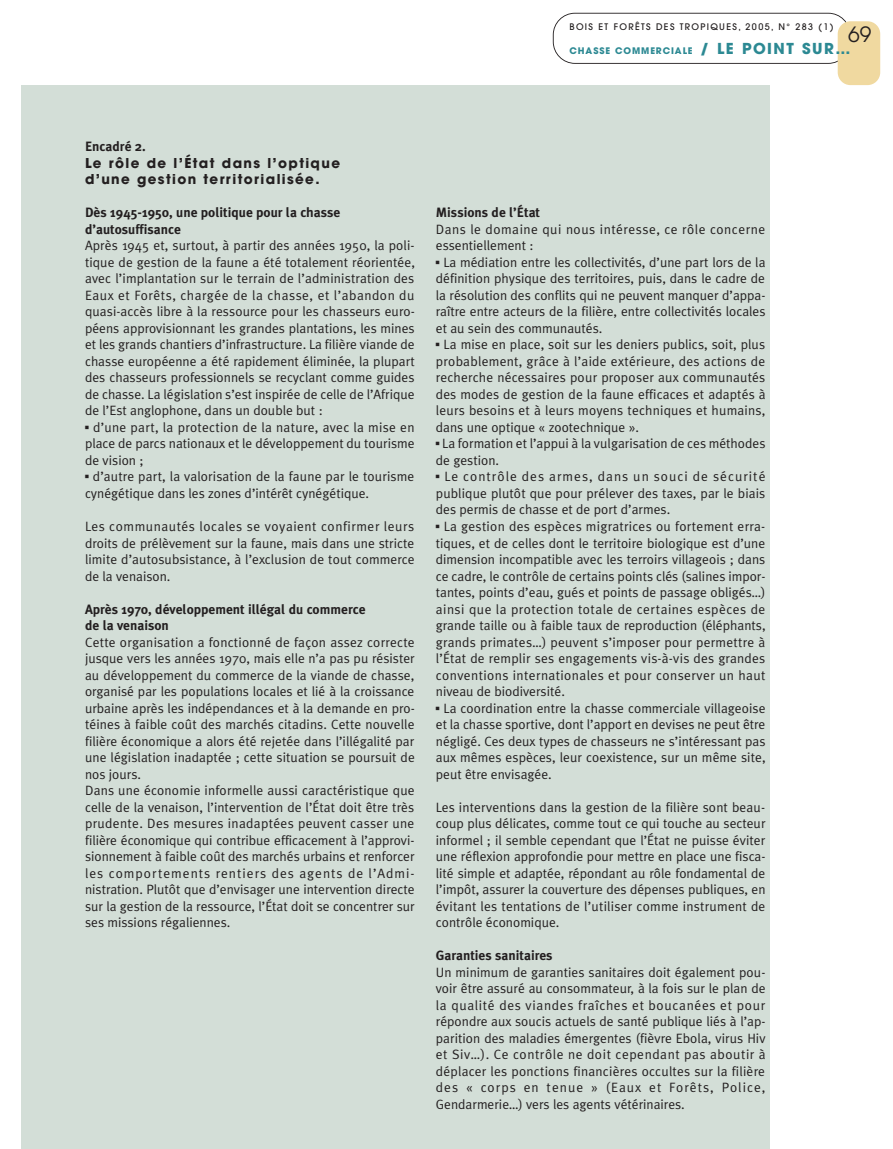
<style>
.page{position:relative;width:893px;height:1149px;background:#fff}
.page>*{position:absolute;margin:0;border:0;box-sizing:border-box;transform-origin:0 0}
.t1{font:21px "Avant Garde";color:#231f20}
.t2{font:13.5px/16.5px "Meta Plus Normal";color:#231f20;text-align:justify}
.t3{font:700 13.5px/16.5px "Meta Plus";color:#231f20}
.t4{font:13.5px/16.5px "Meta Plus Normal";letter-spacing:.035em;color:#231f20}
.t5{font:700 13.5px/16.5px "Avant Garde";letter-spacing:.1em;color:#231f20}
.t6{font:500 9px "Avant Garde";letter-spacing:.15em;color:#231f20}
.t7{font:700 9px "Avant Garde";letter-spacing:.1em;color:#2c8993}
.s1{font-size:15px}
.s2{font-family:"Universal Newswith Comm Pi"}
</style>
<div class="page">
<svg style="left:553px;top:13px;width:294px;height:51px"></svg>
<div style="left:838px;top:21px;width:42px;height:64px;background:#f0d9a0;border-radius:13px"></div>
<div style="left:21px;top:85px;width:749px;height:1063px;background:#d3ded7"></div>
<p class="t6" style="left:569px;top:23px;width:266px">BOIS ET FORÊTS DES TROPIQUES, 2005, N° 283 (1)</p>
<h1 class="t1" style="left:848px;top:26px;width:25px">69</h1>
<p class="t7" style="left:570px;top:47px;width:282px">CHASSE COMMERCIALE <span class="s1">/ LE POINT SUR…</span></p>
<p class="t3" style="left:85px;top:138px;width:62px">Encadré 2.</p>
<p class="t5" style="left:85px;top:156px;width:256px">Le rôle de l’État dans l’optique d’une gestion territorialisée.</p>
<p class="t3" style="left:85px;top:204px;width:257px">Dès 1945-1950, une politique pour la chasse d’autosuffisance</p>
<p class="t2" style="left:85px;top:237px;width:331px">Après 1945 et, surtout, à partir des années 1950, la poli&shy;tique de gestion de la faune a été totalement réorientée, avec l’implantation sur le terrain de l’administration des Eaux et Forêts, chargée de la chasse, et l’abandon du quasi-accès libre à la ressource pour les chasseurs euro&shy;péens approvisionnant les grandes plantations, les mines et les grands chantiers d’infrastructure. La filière viande de chasse européenne a été rapidement éliminée, la plupart des chasseurs professionnels se recyclant comme guides de chasse. La législation s’est inspirée de celle de l’Afrique de l’Est anglophone, dans un double but :</p>
<p class="t2" style="left:85px;top:419px;width:331px"><span class="s2">▪</span> d’une part, la protection de la nature, avec la mise en place de parcs nationaux et le développement du tourisme de vision ;</p>
<p class="t2" style="left:85px;top:468px;width:331px"><span class="s2">▪</span> d’autre part, la valorisation de la faune par le tourisme cynégétique dans les zones d’intérêt cynégétique.</p>
<p class="t2" style="left:85px;top:518px;width:331px">Les communautés locales se voyaient confirmer leurs droits de prélèvement sur la faune, mais dans une stricte limite d’autosubsistance, à l’exclusion de tout commerce de la venaison.</p>
<p class="t3" style="left:85px;top:600px;width:282px">Après 1970, développement illégal du commerce de la venaison</p>
<p class="t2" style="left:85px;top:633px;width:331px;text-align:left">Cette organisation a fonctionné de façon assez correcte jusque vers les années 1970, mais elle n’a pas pu résister au développement du commerce de la viande de chasse, organisé par les populations locales et lié à la croissance urbaine après les indépendances et à la demande en pro&shy;téines à faible coût des marchés citadins. Cette nouvelle filière économique a alors été rejetée dans l’illégalité par une législation inadaptée ; cette situation se poursuit de nos jours.<br>Dans une économie informelle aussi caractéristique que celle de la venaison, l’intervention de l’État doit être très prudente. Des mesures inadaptées peuvent casser une filière économique qui contribue efficacement à l’approvi&shy;sionnement à faible coût des marchés urbains et renforcer les comportements rentiers des agents de l’Admi&shy;nistration. Plutôt que d’envisager une intervention directe sur la gestion de la ressource, l’État doit se concentrer sur ses missions régaliennes.</p>
<p class="t3" style="left:436px;top:204px;width:106px">Missions de l’État</p>
<p class="t4" style="left:436px;top:221px;width:331px">Dans le domaine qui nous intéresse, ce rôle concerne essentiellement :</p>
<p class="t2" style="left:436px;top:254px;width:331px"><span class="s2">▪</span> La médiation entre les collectivités, d’une part lors de la définition physique des territoires, puis, dans le cadre de la résolution des conflits qui ne peuvent manquer d’appa&shy;raître entre acteurs de la filière, entre collectivités locales et au sein des communautés.</p>
<p class="t2" style="left:436px;top:336px;width:331px"><span class="s2">▪</span> La mise en place, soit sur les deniers publics, soit, plus probablement, grâce à l’aide extérieure, des actions de recherche nécessaires pour proposer aux communautés des modes de gestion de la faune efficaces et adaptés à leurs besoins et à leurs moyens techniques et humains, dans une optique « zootechnique ».</p>
<p class="t2" style="left:436px;top:435px;width:331px"><span class="s2">▪</span> La formation et l’appui à la vulgarisation de ces méthodes de gestion.</p>
<p class="t2" style="left:436px;top:468px;width:331px"><span class="s2">▪</span> Le contrôle des armes, dans un souci de sécurité publique plutôt que pour prélever des taxes, par le biais des permis de chasse et de port d’armes.</p>
<p class="t2" style="left:436px;top:518px;width:331px"><span class="s2">▪</span> La gestion des espèces migratrices ou fortement erra&shy;tiques, et de celles dont le territoire biologique est d’une dimension incompatible avec les terroirs villageois ; dans ce cadre, le contrôle de certains points clés (salines impor&shy;tantes, points d’eau, gués et points de passage obligés…) ainsi que la protection totale de certaines espèces de grande taille ou à faible taux de reproduction (éléphants, grands primates…) peuvent s’imposer pour permettre à l’État de remplir ses engagements vis-à-vis des grandes conventions internationales et pour conserver un haut niveau de biodiversité.</p>
<p class="t2" style="left:436px;top:699px;width:331px"><span class="s2">▪</span> La coordination entre la chasse commerciale villageoise et la chasse sportive, dont l’apport en devises ne peut être négligé. Ces deux types de chasseurs ne s’intéressant pas aux mêmes espèces, leur coexistence, sur un même site, peut être envisagée.</p>
<p class="t2" style="left:436px;top:798px;width:331px">Les interventions dans la gestion de la filière sont beau&shy;coup plus délicates, comme tout ce qui touche au secteur informel ; il semble cependant que l’État ne puisse éviter une réflexion approfondie pour mettre en place une fisca&shy;lité simple et adaptée, répondant au rôle fondamental de l’impôt, assurer la couverture des dépenses publiques, en évitant les tentations de l’utiliser comme instrument de contrôle économique.</p>
<p class="t3" style="left:436px;top:947px;width:118px">Garanties sanitaires</p>
<p class="t2" style="left:436px;top:963px;width:331px">Un minimum de garanties sanitaires doit également pou&shy;voir être assuré au consommateur, à la fois sur le plan de la qualité des viandes fraîches et boucanées et pour répondre aux soucis actuels de santé publique liés à l’ap&shy;parition des maladies émergentes (fièvre Ebola, virus Hiv et Siv…). Ce contrôle ne doit cependant pas aboutir à déplacer les ponctions financières occultes sur la filière des « corps en tenue » (Eaux et Forêts, Police, Gendarmerie…) vers les agents vétérinaires.</p>
</div>
